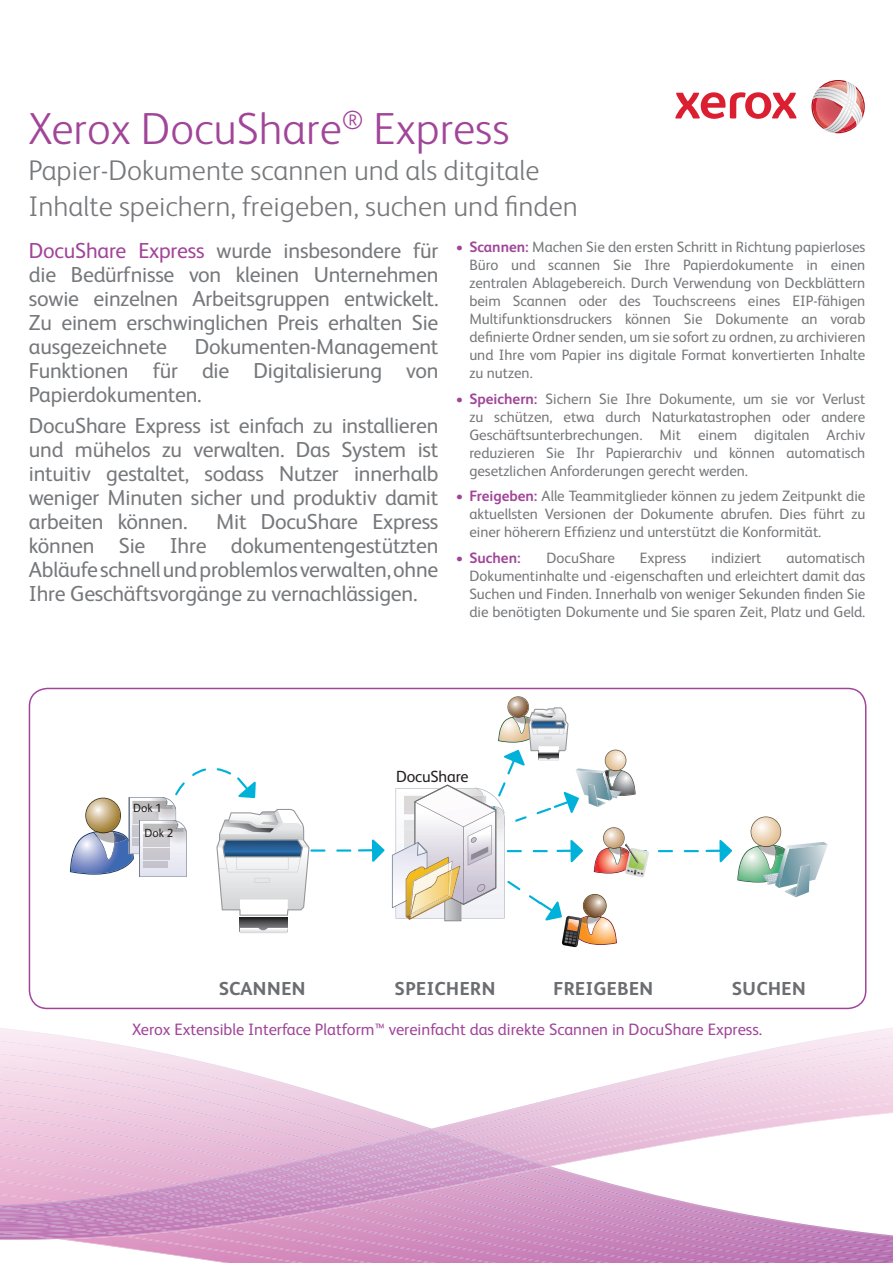
<style>
.page{position:relative;width:893px;height:1263px;background:#fff}
.page>*{position:absolute;margin:0;border:0;box-sizing:border-box;transform-origin:0 0}
.specification_sheet{font:300 45px "Xerox Sans";color:#a14599}
.specification_sheet-2{font:300 28.5px/36px "Xerox Sans";color:#76787b}
.specification_sheet-3{font:21.75px/24px "Xerox Sans";letter-spacing:-.01em;color:#76787b;text-align:justify}
.t1{font:700 21.6px "Xerox Sans Expert";color:#6c6d70}
.specification_sheet-4{font:16.5px "Xerox Sans";color:#a14599}
.t2{font:16.2px "Xerox Sans";letter-spacing:-.01em;color:#231f20}
.t3{font:15px/18px "Xerox Sans";color:#76787b;text-align:justify}
.t4{font:700 15px "Xerox Sans";color:#a14599}
.t5{font:11.85px/25px "Xerox Sans";color:#231f20}
.s1{color:#a14599}
.s2{font-weight:700;color:#a14599}
</style>
<div class="page">
<svg style="left:675px;top:92px;width:122px;height:27px"></svg>
<svg style="left:811px;top:80px;width:54px;height:53px"></svg>
<img style="left:825px;top:82px;width:27px;height:49px">
<svg style="left:0;top:1033px;width:893px;height:230px"></svg>
<hr style="left:310px;top:849px;width:15px;height:3px;background:#00b1d9">
<hr style="left:336px;top:849px;width:15px;height:3px;background:#00b1d9">
<svg style="left:240px;top:917px;width:48px;height:11px"></svg>
<svg style="left:240px;top:928px;width:48px;height:5px"></svg>
<svg style="left:70px;top:768px;width:239px;height:148px"></svg>
<svg style="left:372px;top:839px;width:12px;height:23px"></svg>
<hr style="left:358px;top:849px;width:24px;height:2px;background:#00b1d9">
<svg style="left:658px;top:850px;width:15px;height:2px"></svg>
<svg style="left:684px;top:850px;width:15px;height:2px"></svg>
<hr style="left:705px;top:849px;width:24px;height:3px;background:#00b1d9">
<svg style="left:719px;top:816px;width:109px;height:81px"></svg>
<svg style="left:392px;top:696px;width:257px;height:251px"></svg>
<div style="left:29px;top:688px;width:837px;height:321px;border:2px solid #a14599;border-radius:18px"></div>
<p class="specification_sheet" style="left:28px;top:99px;width:483px">Xerox DocuShare<sup>®</sup> Express</p>
<p class="specification_sheet-2" style="left:28px;top:151px;width:551px">Papier-Dokumente scannen und als ditgitale<br>Inhalte speichern, freigeben, suchen und finden</p>
<p class="specification_sheet-3" style="left:29px;top:237px;width:411px"><span class="s1">DocuShare Express</span> wurde insbesondere für die Bedürfnisse von kleinen Unternehmen sowie einzelnen Arbeitsgruppen entwickelt.<br>Zu einem erschwinglichen Preis erhalten Sie ausgezeichnete</p>
<p class="t3" style="left:469px;top:237px;width:398px;text-indent:-14px"><span class="s2">• Scannen:</span> Machen Sie den ersten Schritt in Richtung papierloses Büro und scannen Sie Ihre Papierdokumente in einen zentralen Ablagebereich. Durch Verwendung von Deckblättern beim Scannen oder des Touchscreens eines EIP-fähigen Multifunktionsdruckers können Sie Dokumente an vorab definierte Ordner senden, um sie sofort zu ordnen, zu archivieren und Ihre vom Papier ins digitale Format konvertierten Inhalte zu nutzen.</p>
<p class="t3" style="left:469px;top:389px;width:398px;text-indent:-14px"><span class="s2">• Speichern:</span> Sichern Sie Ihre Dokumente, um sie vor Verlust zu schützen, etwa durch Naturkatastrophen oder andere Geschäftsunterbrechungen. Mit einem digitalen Archiv reduzieren Sie Ihr Papierarchiv und können automatisch gesetzlichen Anforderungen gerecht werden.</p>
<p class="t3" style="left:469px;top:487px;width:397px;text-indent:-14px"><span class="s2">• Freigeben:</span> Alle Teammitglieder können zu jedem Zeitpunkt die aktuellsten Versionen der Dokumente abrufen. Dies führt zu einer höherern Effizienz und unterstützt die Konformität.</p>
<p class="t4" style="left:456px;top:548px;width:66px">• Suchen:</p>
<p class="t3" style="left:547px;top:548px;width:70px">DocuShare</p>
<p class="t3" style="left:640px;top:548px;width:48px">Express</p>
<p class="t3" style="left:711px;top:548px;width:52px">indiziert</p>
<p class="specification_sheet-3" style="left:29px;top:333px;width:411px;text-indent:166px">Dokumenten-Management Funktionen für die Digitalisierung von Papierdokumenten.</p>
<p class="specification_sheet-3" style="left:29px;top:413px;width:411px">DocuShare Express ist einfach zu installieren und mühelos zu verwalten. Das System ist intuitiv gestaltet, sodass Nutzer innerhalb weniger Minuten sicher und produktiv damit arbeiten können.</p>
<p class="specification_sheet-3" style="left:29px;top:509px;width:411px;text-indent:187px">Mit DocuShare Express können Sie Ihre dokumentengestützten Abläufe schnell und problemlos verwalten, ohne Ihre Geschäftsvorgänge zu vernachlässigen.</p>
<p class="t3" style="left:469px;top:548px;width:397px;text-indent:317px">automatisch Dokumentinhalte und -eigenschaften und erleichtert damit das Suchen und Finden. Innerhalb von weniger Sekunden finden Sie die benötigten Dokumente und Sie sparen Zeit, Platz und Geld.</p>
<p class="t5" style="left:144px;top:794px;width:30px;text-indent:-11px">Dok 1<br>Dok 2</p>
<p class="t2" style="left:396px;top:766px;width:74px">DocuShare</p>
<p class="t1" style="left:219px;top:980px;width:89px">SCANNEN</p>
<p class="t1" style="left:395px;top:980px;width:102px">SPEICHERN</p>
<p class="t1" style="left:553px;top:980px;width:102px">FREIGEBEN</p>
<p class="t1" style="left:732px;top:980px;width:76px">SUCHEN</p>
<p class="specification_sheet-4" style="left:132px;top:1018px;width:632px">Xerox Extensible Interface Platform™ vereinfacht das direkte Scannen in DocuShare Express.</p>
</div>
